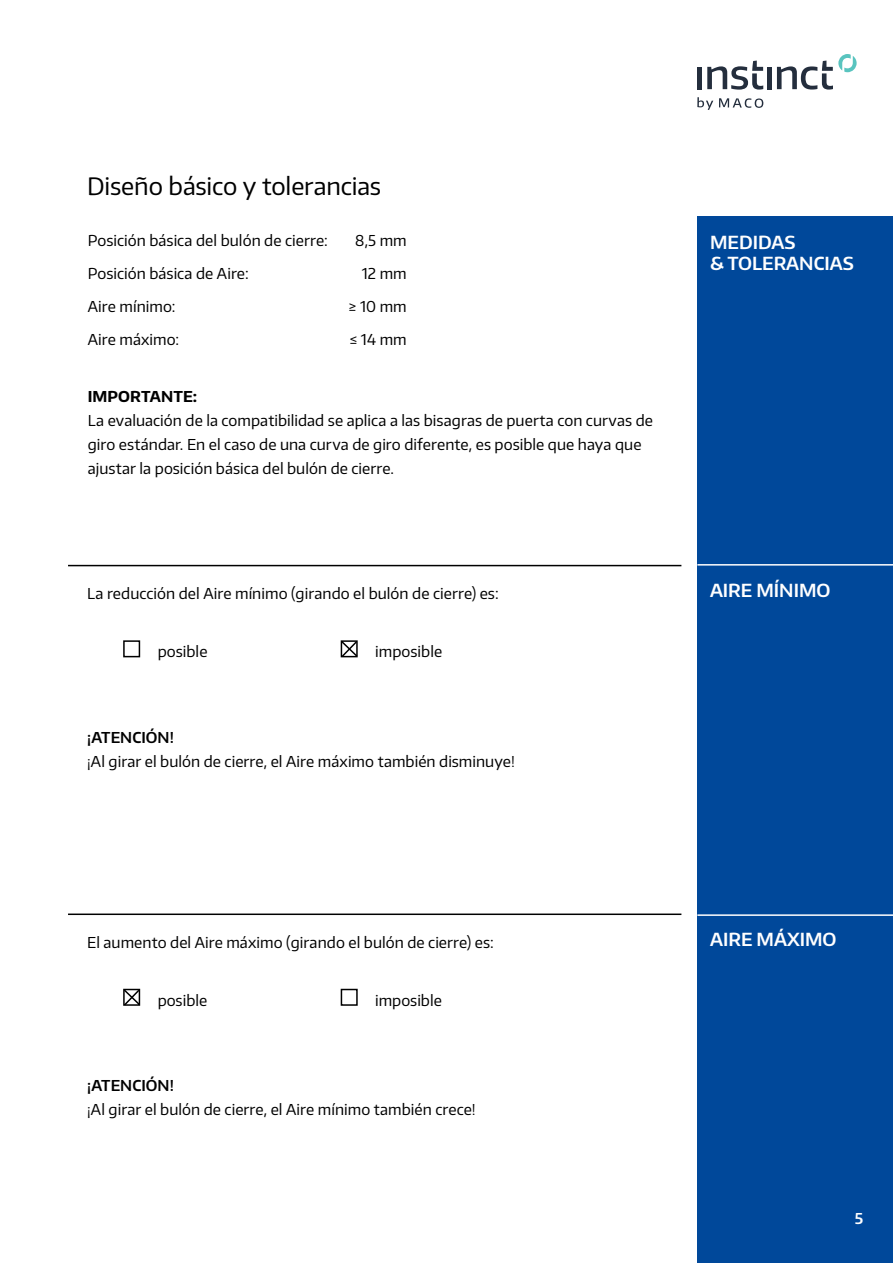
<style>
.page{position:relative;width:893px;height:1263px;background:#fff}
.page>*{position:absolute;margin:0;border:0;box-sizing:border-box;transform-origin:0 0}
.t1{font:24px "Encode Sans Normal";letter-spacing:-.005em;color:#000}
.t2{font:600 18px/21.6px "Encode Sans Normal";color:#fff}
.t3{font:15px/24px "Encode Sans Normal";letter-spacing:.005em;color:#000}
.t4{font:600 15px "Encode Sans Normal";letter-spacing:.005em;color:#000}
.t5{font:700 15px "Encode Sans Normal";letter-spacing:.005em;color:#000}
.t6{font:600 15px "Encode Sans Normal";color:#fff}
</style>
<div class="page">
<div style="left:697px;top:217px;width:196px;height:1046px;background:#00489a"></div>
<div style="left:697px;top:67px;width:5px;height:22px;background:#242e3d"></div>
<div style="left:767px;top:67px;width:5px;height:22px;background:#242e3d"></div>
<svg style="left:707px;top:61px;width:56px;height:29px"></svg>
<svg style="left:777px;top:54px;width:80px;height:36px"></svg>
<svg style="left:697px;top:97px;width:16px;height:13px"></svg>
<svg style="left:719px;top:98px;width:44px;height:10px"></svg>
<hr style="left:68px;top:565px;width:613px;height:1px;background:#000">
<hr style="left:68px;top:913px;width:613px;height:2px;background:#000">
<hr style="left:697px;top:564px;width:196px;height:2px;background:#fff">
<hr style="left:697px;top:914px;width:196px;height:2px;background:#fff">
<svg style="left:123px;top:988px;width:18px;height:18px"></svg>
<div style="left:341px;top:989px;width:17px;height:17px;border:2px solid #000"></div>
<div style="left:123px;top:640px;width:17px;height:17px;border:2px solid #000"></div>
<svg style="left:340px;top:640px;width:18px;height:18px"></svg>
<h1 class="t1" style="left:87px;top:170px;width:295px">Diseño básico y tolerancias</h1>
<p class="t3" style="left:88px;top:227px;width:241px">Posición básica del bulón de cierre:</p>
<p class="t3" style="left:355px;top:227px;width:53px">8,5 mm</p>
<p class="t3" style="left:88px;top:260px;width:162px">Posición básica de Aire:</p>
<p class="t3" style="left:362px;top:260px;width:46px">12 mm</p>
<p class="t3" style="left:88px;top:293px;width:89px">Aire mínimo:</p>
<p class="t3" style="left:348px;top:293px;width:60px">≥ 10 mm</p>
<p class="t3" style="left:88px;top:326px;width:93px">Aire máximo:</p>
<p class="t3" style="left:349px;top:326px;width:59px">≤ 14 mm</p>
<p class="t5" style="left:88px;top:386px;width:111px">IMPORTANTE:</p>
<p class="t3" style="left:88px;top:407px;width:567px">La evaluación de la compatibilidad se aplica a las bisagras de puerta con curvas de giro estándar. En el caso de una curva de giro diferente, es posible que haya que ajustar la posición básica del bulón de cierre.</p>
<p class="t3" style="left:87px;top:581px;width:413px">La reducción del Aire mínimo (girando el bulón de cierre) es:</p>
<p class="t3" style="left:158px;top:639px;width:51px">posible</p>
<p class="t3" style="left:375px;top:639px;width:69px">imposible</p>
<p class="t4" style="left:87px;top:727px;width:88px">¡ATENCIÓN!</p>
<p class="t3" style="left:87px;top:748px;width:429px">¡Al girar el bulón de cierre, el Aire máximo también disminuye!</p>
<p class="t2" style="left:710px;top:230px;width:145px">MEDIDAS<br>&amp; TOLERANCIAS</p>
<p class="t2" style="left:710px;top:579px;width:122px">AIRE MÍNIMO</p>
<p class="t3" style="left:87px;top:929px;width:408px">El aumento del Aire máximo (girando el bulón de cierre) es:</p>
<p class="t3" style="left:158px;top:988px;width:51px">posible</p>
<p class="t3" style="left:375px;top:988px;width:68px">imposible</p>
<p class="t4" style="left:87px;top:1075px;width:88px">¡ATENCIÓN!</p>
<p class="t3" style="left:87px;top:1096px;width:390px">¡Al girar el bulón de cierre, el Aire mínimo también crece!</p>
<p class="t2" style="left:710px;top:928px;width:128px">AIRE MÁXIMO</p>
<p class="t6" style="left:855px;top:1209px;width:10px">5</p>
</div>
